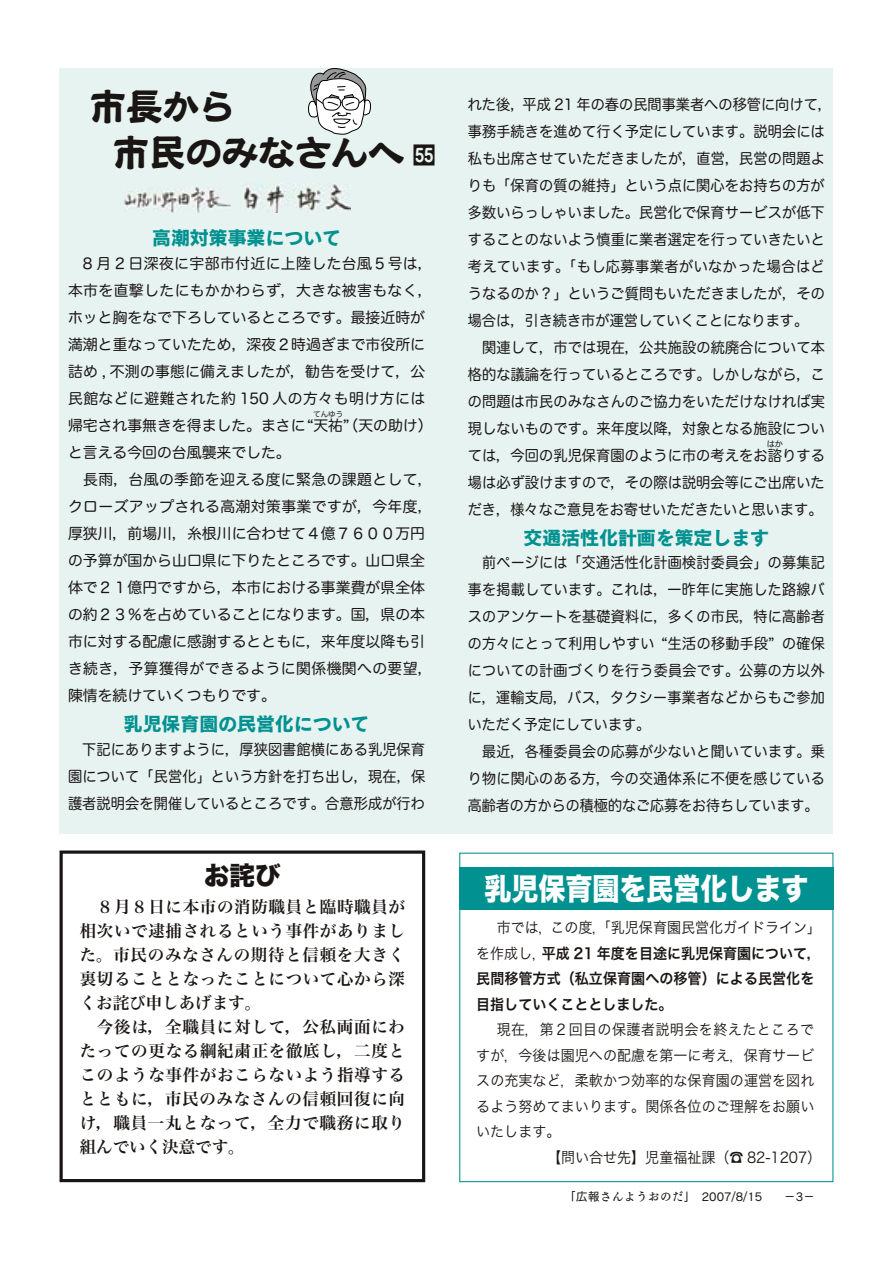
<style>
.page{position:relative;width:893px;height:1263px;background:#fff}
.page>*{position:absolute;margin:0;border:0;box-sizing:border-box;transform-origin:0 0}
.t1{font:40.5px "Hourei Std EB";color:#191513;scale:.9 1}
.t2{font:30px "Hira Kaku Std W8";color:#fff;scale:.9 1}
.t3{font:25.5px "Hira Kaku Std W8";color:#191513}
.t4{font:18.9px "New Cezanne Pro B";color:#009190}
.t5{font:16.5px/24px "Hira Min Pro W6";letter-spacing:.04em;color:#191513;text-align:justify}
.t6{font:14.85px/27px "Hira Maru Pro W4";letter-spacing:.005em;color:#191513;text-align:justify;scale:.96 1}
.t7{font:14.85px/27px "Hira Maru Pro W4";letter-spacing:.005em;color:#191513}
.t8{font:14.85px/27px "Hira Maru Pro W4";letter-spacing:.005em;color:#191513;text-align:justify;scale:.94 1}
.t9{font:14.85px/25.5px "Hira Kaku Pro W3";letter-spacing:.005em;color:#191513;text-align:justify;scale:.94 1}
.t10{font:14.85px/25.5px "Hira Kaku Pro W6";color:#191513;scale:.94 1}
.t11{font:12px "Antic Cezanne Pro M";color:#191513}
.t12{font:8.25px "Hira Maru Pro W4";color:#191513}
.t13{font:7.5px "Hira Maru Pro W4";color:#191513}
.s1{font-family:"Hira Kaku Pro W3"}
</style>
<div class="page">
<div style="left:60px;top:68px;width:773px;height:765px;background:#e7f3f1"></div>
<svg style="left:308px;top:68px;width:63px;height:67px"></svg>
<img style="left:243px;top:184px;width:108px;height:29px">
<img style="left:124px;top:187px;width:107px;height:26px">
<div style="left:459px;top:867px;width:374px;height:43px;background:#009190"></div>
<div style="left:60px;top:850px;width:365px;height:332px;border:3px solid #191513"></div>
<p class="t1" style="left:90px;top:80px;width:163px">市長から</p>
<p class="t1" style="left:113px;top:127px;width:325px">市民のみなさんへ</p>
<p class="t4" style="left:152px;top:222px;width:191px">高潮対策事業について</p>
<p class="t7" style="left:68px;top:249px;width:366px">　8 月 2 日深夜に宇部市付近に上陸した台風５号は，本市を直撃したにもかかわらず，大きな被害もなく，ホッと胸をなで下ろしているところです。最接近時が満潮と重なっていたため，深夜２時過ぎまで市役所に詰め , 不測の事態に備えましたが，勧告を受けて，公民館などに避難された約 150 人の方々も明け方には帰宅され事無きを得ました。まさに“天祐”（天の助け）</p>
<p class="t13" style="left:313px;top:408px;width:31px">てんゆう</p>
<p class="t7" style="left:68px;top:438px;width:224px">と言える今回の台風襲来でした。</p>
<p class="t7" style="left:68px;top:465px;width:366px">　長雨，台風の季節を迎える度に緊急の課題として，クローズアップされる高潮対策事業ですが，今年度，厚狭川，前場川，糸根川に合わせて４億７６００万円の予算が国から山口県に下りたところです。山口県全体で２１億円ですから，本市における事業費が県全体の約２３％を占めていることになります。国，県の本市に対する配慮に感謝するとともに，来年度以降も引き続き，予算獲得ができるように関係機関への要望，陳情を続けていくつもりです。</p>
<p class="t4" style="left:124px;top:708px;width:247px">乳児保育園の民営化について</p>
<p class="t6" style="left:68px;top:735px;width:374px">　下記にありますように，厚狭図書館横にある乳児保育園について「民営化」という方針を打ち出し，現在，保護者説明会を開催しているところです。合意形成が行わ</p>
<p class="t3" style="left:204px;top:861px;width:78px">お詫び</p>
<p class="t5" style="left:80px;top:893px;width:327px">　８月８日に本市の消防職員と臨時職員が相次いで逮捕されるという事件がありました。市民のみなさんの期待と信頼を大きく裏切ることとなったことについて心から深くお詫び申しあげます。</p>
<p class="t5" style="left:80px;top:1013px;width:327px">　今後は，全職員に対して，公私両面にわたっての更なる綱紀粛正を徹底し，二度とこのような事件がおこらないよう指導するとともに，市民のみなさんの信頼回復に向け，職員一丸となって，全力で職務に取り組んでいく決意です。</p>
<p class="t6" style="left:468px;top:90px;width:381px;text-align:left">れた後，平成 21 年の春の民間事業者への移管に向けて，事務手続きを進めて行く予定にしています。説明会には私も出席させていただきましたが，直営，民営の問題よりも「保育の質の維持」という点に関心をお持ちの方が多数いらっしゃいました。民営化で保育サービスが低下することのないよう慎重に業者選定を行っていきたいと考えています。「もし応募事業者がいなかった場合はどうなるのか？」というご質問もいただきましたが，その場合は，引き続き市が運営していくことになります。</p>
<p class="t6" style="left:468px;top:333px;width:374px">　関連して，市では現在，公共施設の統廃合について本格的な議論を行っているところです。しかしながら，この問題は市民のみなさんのご協力をいただけなければ実現しないものです。来年度以降，対象となる施設については，今回の乳児保育園のように市の考えをお諮りする</p>
<p class="t12" style="left:767px;top:437px;width:18px">はか</p>
<p class="t6" style="left:468px;top:468px;width:373px">場は必ず設けますので，その際は説明会等にご出席いただき，様々なご意見をお寄せいただきたいと思います。</p>
<p class="t4" style="left:523px;top:522px;width:247px">交通活性化計画を策定します</p>
<p class="t8" style="left:468px;top:548px;width:381px">　前ページには「交通活性化計画検討委員会」の募集記事を掲載しています。これは，一昨年に実施した路線バスのアンケートを基礎資料に，多くの市民，特に高齢者の方々にとって利用しやすい “生活の移動手段” の確保についての計画づくりを行う委員会です。公募の方以外に，運輸支局，バス，タクシー事業者などからもご参加いただく予定にしています。</p>
<p class="t8" style="left:468px;top:737px;width:381px">　最近，各種委員会の応募が少ないと聞いています。乗り物に関心のある方，今の交通体系に不便を感じている高齢者の方からの積極的なご応募をお待ちしています。</p>
<p class="t2" style="left:484px;top:872px;width:361px">乳児保育園を民営化します</p>
<p class="t10" style="left:476px;top:914px;width:369px;text-indent:20px"><span class="s1">市では，この度，「乳児保育園民営化ガイドライン」を作成し，</span>平成 21 年度を目途に乳児保育園について，民間移管方式（私立保育園への移管）による民営化を目指していくこととしました。</p>
<p class="t9" style="left:476px;top:1016px;width:361px;text-indent:20px">現在，第２回目の保護者説明会を終えたところですが，今後は園児への配慮を第一に考え，保育サービスの充実など，柔軟かつ効率的な保育園の運営を図れるよう努めてまいります。関係各位のご理解をお願いいたします。　</p>
<p class="t9" style="left:547px;top:1143px;width:293px">【問い合せ先】児童福祉課（☎ 82-1207）</p>
<p class="t11" style="left:564px;top:1189px;width:200px">「広報さんようおのだ」　2007/8/15</p>
<p class="t11" style="left:784px;top:1189px;width:33px">－3－</p>
</div>
